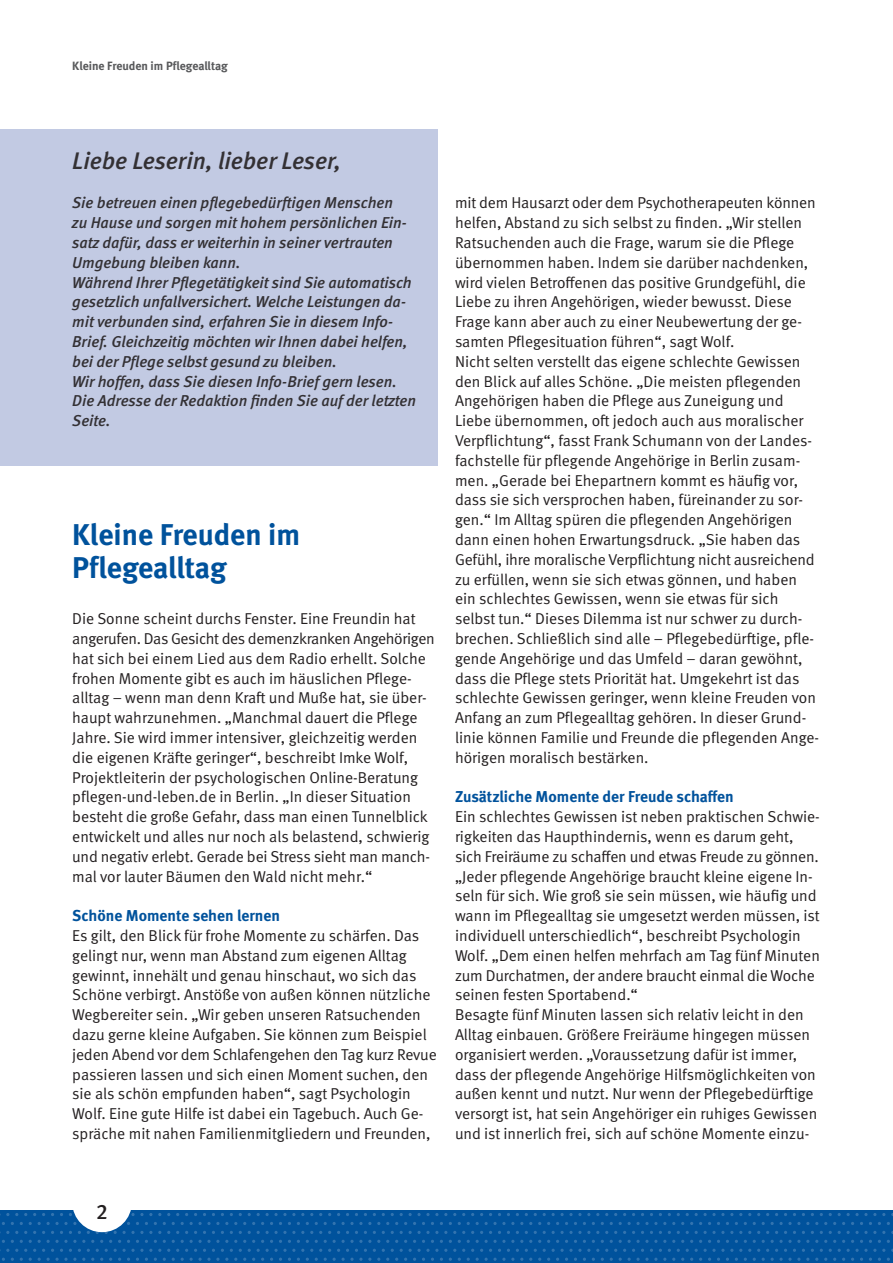
<style>
.page{position:relative;width:893px;height:1263px;background:#fff}
.page>*{position:absolute;margin:0;border:0;box-sizing:border-box;transform-origin:0 0}
.t1{font:700 30px/33px "DGUV Meta";color:#00529c}
.t2{font:italic 500 24px "DGUV Meta";color:#231f20}
.t3{font:500 21px "DGUV Meta";color:#231f20}
.t4{font:15.75px/19.8px "DGUV Meta";color:#231f20}
.t5{font:italic 500 15.75px/19.8px "DGUV Meta";color:#231f20}
.t6{font:700 15.75px "DGUV Meta";color:#00529c}
.t7{font:700 12px "DGUV Meta";color:#58595b}
</style>
<div class="page">
<div style="left:0;top:1210px;width:893px;height:53px;background:#00529c"></div>
<svg style="left:190px;top:1222px;width:38px;height:3px"></svg>
<svg style="left:333px;top:1222px;width:38px;height:3px"></svg>
<svg style="left:476px;top:1222px;width:38px;height:3px"></svg>
<svg style="left:619px;top:1222px;width:38px;height:3px"></svg>
<svg style="left:762px;top:1222px;width:38px;height:3px"></svg>
<svg style="left:190px;top:1240px;width:38px;height:3px"></svg>
<svg style="left:333px;top:1240px;width:38px;height:3px"></svg>
<svg style="left:476px;top:1240px;width:38px;height:3px"></svg>
<svg style="left:619px;top:1240px;width:38px;height:3px"></svg>
<svg style="left:762px;top:1240px;width:38px;height:3px"></svg>
<svg style="left:129px;top:1213px;width:23px;height:3px"></svg>
<svg style="left:257px;top:1213px;width:38px;height:3px"></svg>
<svg style="left:400px;top:1213px;width:47px;height:3px"></svg>
<svg style="left:552px;top:1213px;width:38px;height:3px"></svg>
<svg style="left:695px;top:1213px;width:38px;height:3px"></svg>
<svg style="left:838px;top:1213px;width:38px;height:3px"></svg>
<svg style="left:114px;top:1231px;width:38px;height:3px"></svg>
<svg style="left:257px;top:1231px;width:38px;height:3px"></svg>
<svg style="left:400px;top:1231px;width:47px;height:3px"></svg>
<svg style="left:552px;top:1231px;width:38px;height:3px"></svg>
<svg style="left:695px;top:1231px;width:38px;height:3px"></svg>
<svg style="left:838px;top:1231px;width:38px;height:3px"></svg>
<svg style="left:172px;top:1249px;width:173px;height:12px"></svg>
<svg style="left:346px;top:1249px;width:186px;height:12px"></svg>
<svg style="left:534px;top:1249px;width:173px;height:12px"></svg>
<svg style="left:708px;top:1249px;width:182px;height:12px"></svg>
<svg style="left:47px;top:1222px;width:35px;height:3px"></svg>
<svg style="left:47px;top:1240px;width:38px;height:3px"></svg>
<svg style="left:0;top:1249px;width:170px;height:12px"></svg>
<div style="left:72px;top:1172px;width:60px;height:60px;background:#fff;border-radius:50%"></div>
<div style="left:0;top:129px;width:438px;height:337px;background:#c2cae3"></div>
<p class="t7" style="left:72px;top:58px;width:157px">Kleine Freuden im Pflegealltag</p>
<h2 class="t2" style="left:72px;top:146px;width:271px">Liebe Leserin, lieber Leser,</h2>
<p class="t5" style="left:72px;top:193px;width:345px">Sie betreuen einen pflegebedürftigen Menschen<br>zu Hause und sorgen mit hohem persönlichen Ein&shy;satz dafür, dass er weiterhin in seiner vertrauten Umgebung bleiben kann.<br>Während Ihrer Pflegetätigkeit sind Sie automatisch gesetzlich unfallversichert. Welche Leistungen da&shy;mit verbunden sind, erfahren Sie in diesem Info-Brief. Gleichzeitig möchten wir Ihnen dabei helfen, bei der Pflege selbst gesund zu bleiben.<br>Wir hoffen, dass Sie diesen Info-Brief gern lesen.<br>Die Adresse der Redaktion finden Sie auf der letzten Seite.</p>
<h1 class="t1" style="left:72px;top:519px;width:229px">Kleine Freuden im<br>Pflegealltag</h1>
<p class="t4" style="left:72px;top:609px;width:364px">Die Sonne scheint durchs Fenster. Eine Freundin hat angerufen. Das Gesicht des demenzkranken Angehörigen hat sich bei einem Lied aus dem Radio erhellt. Solche frohen Momente gibt es auch im häuslichen Pflege&shy;alltag – wenn man denn Kraft und Muße hat, sie über&shy;haupt wahrzunehmen. „Manchmal dauert die Pflege Jahre. Sie wird immer intensiver, gleichzeitig werden die eigenen Kräfte geringer“, beschreibt Imke Wolf, Projektleiterin der psychologischen Online-Beratung pflegen-und-leben.de in Berlin. „In dieser Situation besteht die große Gefahr, dass man einen Tunnelblick entwickelt und alles nur noch als belastend, schwierig und negativ erlebt. Gerade bei Stress sieht man manch&shy;mal vor lauter Bäumen den Wald nicht mehr.“</p>
<p class="t6" style="left:72px;top:906px;width:209px">Schöne Momente sehen lernen</p>
<p class="t4" style="left:72px;top:926px;width:366px">Es gilt, den Blick für frohe Momente zu schärfen. Das gelingt nur, wenn man Abstand zum eigenen Alltag gewinnt, innehält und genau hinschaut, wo sich das Schöne verbirgt. Anstöße von außen können nützliche Wegbereiter sein. „Wir geben unseren Ratsuchenden dazu gerne kleine Aufgaben. Sie können zum Beispiel jeden Abend vor dem Schlafengehen den Tag kurz Revue passieren lassen und sich einen Moment suchen, den sie als schön empfunden haben“, sagt Psychologin Wolf. Eine gute Hilfe ist dabei ein Tagebuch. Auch Ge&shy;spräche mit nahen Familienmitgliedern und Freunden,</p>
<p class="t4" style="left:455px;top:193px;width:366px">mit dem Hausarzt oder dem Psychotherapeuten können helfen, Abstand zu sich selbst zu finden. „Wir stellen Ratsuchenden auch die Frage, warum sie die Pflege übernommen haben. Indem sie darüber nachdenken, wird vielen Betroffenen das positive Grundgefühl, die Liebe zu ihren Angehörigen, wieder bewusst. Diese Frage kann aber auch zu einer Neubewertung der ge&shy;samten Pflegesituation führen“, sagt Wolf.<br>Nicht selten verstellt das eigene schlechte Gewissen den Blick auf alles Schöne. „Die meisten pflegenden Angehörigen haben die Pflege aus Zuneigung und Liebe übernommen, oft jedoch auch aus moralischer Verpflichtung“, fasst Frank Schumann von der Landes&shy;fachstelle für pflegende Angehörige in Berlin zusam&shy;men. „Gerade bei Ehepartnern kommt es häufig vor, dass sie sich versprochen haben, füreinander zu sor&shy;gen.“ Im Alltag spüren die pflegenden Angehörigen dann einen hohen Erwartungsdruck. „Sie haben das Gefühl, ihre moralische Verpflichtung nicht ausreichend zu erfüllen, wenn sie sich etwas gönnen, und haben ein schlechtes Gewissen, wenn sie etwas für sich selbst tun.“ Dieses Dilemma ist nur schwer zu durch&shy;brechen. Schließlich sind alle – Pflegebedürftige, pfle&shy;gende Angehörige und das Umfeld – daran gewöhnt, dass die Pflege stets Priorität hat. Umgekehrt ist das schlechte Gewissen geringer, wenn kleine Freuden von Anfang an zum Pflegealltag gehören. In dieser Grund&shy;linie können Familie und Freunde die pflegenden Ange&shy;hörigen moralisch bestärken.</p>
<p class="t6" style="left:455px;top:787px;width:280px">Zusätzliche Momente der Freude schaffen</p>
<p class="t4" style="left:455px;top:807px;width:366px">Ein schlechtes Gewissen ist neben praktischen Schwie&shy;rigkeiten das Haupthindernis, wenn es darum geht, sich Freiräume zu schaffen und etwas Freude zu gönnen. „Jeder pflegende Angehörige braucht kleine eigene In&shy;seln für sich. Wie groß sie sein müssen, wie häufig und wann im Pflegealltag sie umgesetzt werden müssen, ist individuell unterschiedlich“, beschreibt Psychologin Wolf. „Dem einen helfen mehrfach am Tag fünf Minuten zum Durchatmen, der andere braucht einmal die Woche seinen festen Sportabend.“<br>Besagte fünf Minuten lassen sich relativ leicht in den Alltag einbauen. Größere Freiräume hingegen müssen organisiert werden. „Voraussetzung dafür ist immer, dass der pflegende Angehörige Hilfsmöglichkeiten von außen kennt und nutzt. Nur wenn der Pflegebedürftige versorgt ist, hat sein Angehöriger ein ruhiges Gewissen und ist innerlich frei, sich auf schöne Momente einzu-</p>
<h3 class="t3" style="left:96px;top:1200px;width:13px">2</h3>
</div>
